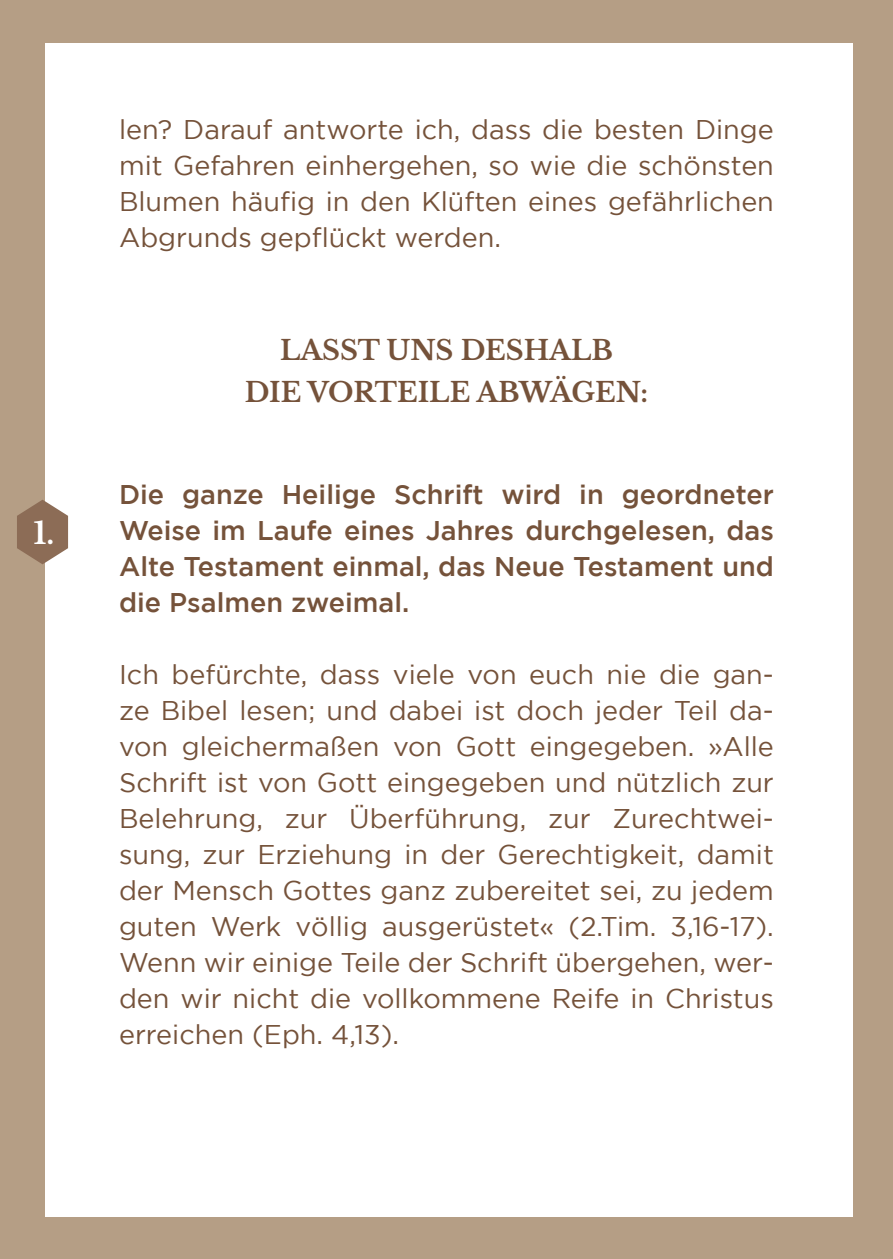
<style>
.page{position:relative;width:893px;height:1259px;background:#b59e85}
.page>*{position:absolute;margin:0;border:0;box-sizing:border-box;transform-origin:0 0}
.t1{font:700 30px "Libre Baskerville";color:#fff}
.t2{font:27px/36px "Gotham";color:#75523a;text-align:justify}
.t3{font:500 27px/36px "Gotham";color:#75523a;text-align:justify}
.t4{font:700 27px/42px "Libre Baskerville";color:#75523a;text-align:center}
</style>
<div class="page">
<div style="left:45px;top:43px;width:808px;height:1173px;background:#fff"></div>
<svg style="left:17px;top:500px;width:51px;height:64px"></svg>
<p class="t1" style="left:33px;top:515px;width:22px">1.</p>
<p class="t2" style="left:119px;top:111px;width:656px">len? Darauf antworte ich, dass die besten Dinge mit Gefahren einhergehen, so wie die schönsten Blumen häufig in den Klüften eines gefährlichen Abgrunds gepflückt werden.</p>
<p class="t4" style="left:245px;top:330px;width:405px">LASST UNS DESHALB<br>DIE VORTEILE ABWÄGEN:</p>
<p class="t3" style="left:119px;top:476px;width:656px">Die ganze Heilige Schrift wird in geordneter Weise im Laufe eines Jahres durchgelesen, das Alte Testament einmal, das Neue Testament und die Psalmen zweimal.</p>
<p class="t2" style="left:119px;top:656px;width:656px">Ich befürchte, dass viele von euch nie die gan&shy;ze Bibel lesen; und dabei ist doch jeder Teil da&shy;von gleichermaßen von Gott eingegeben. »Alle Schrift ist von Gott eingegeben und nützlich zur Belehrung, zur Überführung, zur Zurechtwei&shy;sung, zur Erziehung in der Gerechtigkeit, damit der Mensch Gottes ganz zubereitet sei, zu jedem guten Werk völlig ausgerüstet« (2.Tim. 3,16-17).<br>Wenn wir einige Teile der Schrift übergehen, wer&shy;den wir nicht die vollkommene Reife in Christus erreichen (Eph. 4,13).</p>
</div>
